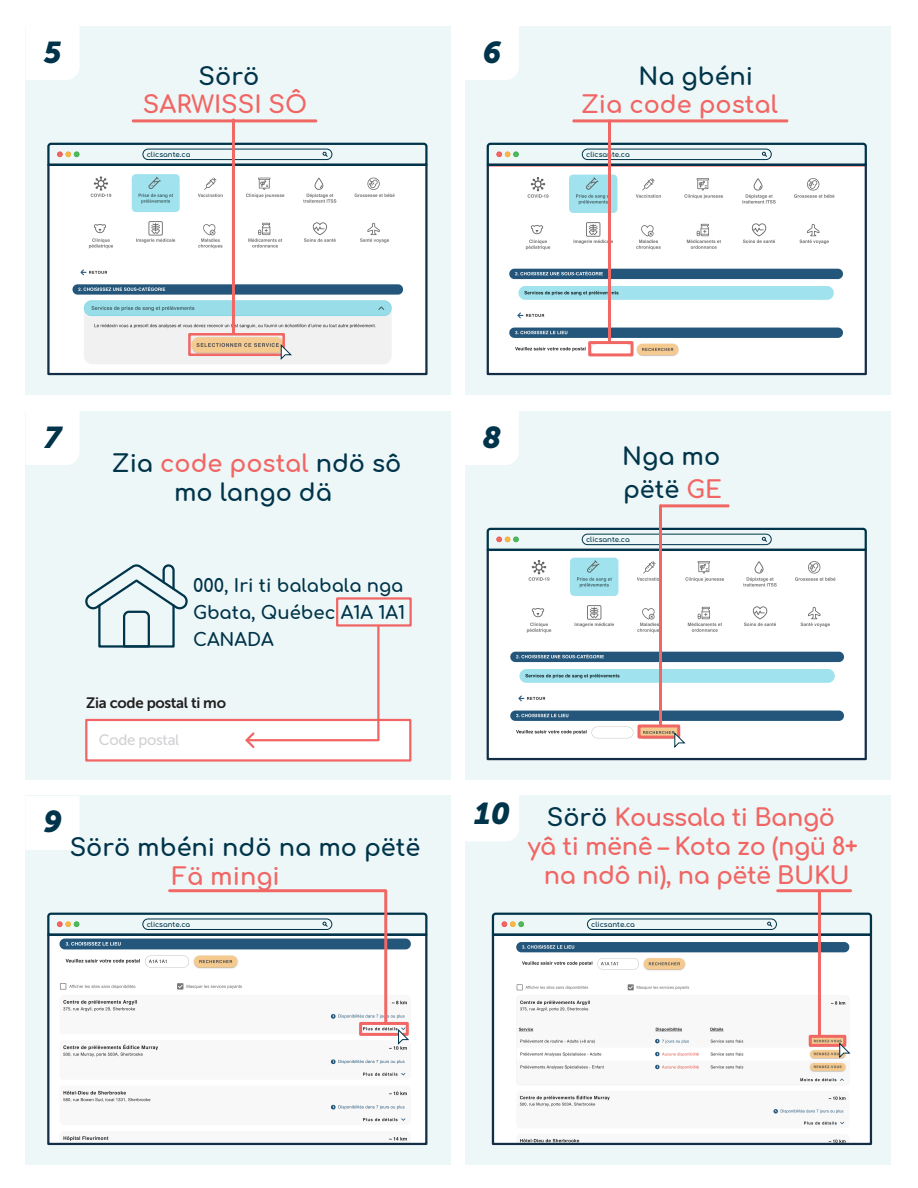
<style>
.page{position:relative;width:918px;height:1188px;background:#fff}
.page>*{position:absolute;margin:0;border:0;box-sizing:border-box;transform-origin:0 0}
.t1{font:italic 30px "Museo Sans 900";color:#00344a}
.t2{font:700 24px/33.3px "Comfortaa";color:#00344a}
.t3{font:700 24px "Comfortaa";letter-spacing:-.02em;color:#f16664}
.t4{font:700 24px "Comfortaa";color:#f16664}
.t5{font:700 18px/27px "Comfortaa";color:#00344a;text-align:justify}
.t6{font:15px "Museo Sans 700";letter-spacing:-.025em;color:#231f20}
.t7{font:15px "Museo Sans 500";letter-spacing:-.02em;color:#d1d2d4}
.t8{font:700 7.05px "Comfortaa";color:#00344a}
.s1{color:#f16664}
.s2{font-family:"Museo Sans 900";font-weight:400;font-style:italic;font-size:30px;color:#00344a}
.s3{color:#00344a}
</style>
<div class="page">
<div style="left:465px;top:796px;width:425px;height:369px;background:#edf7f7"></div>
<div style="left:465px;top:796px;width:54px;height:45px;background:#fff"></div>
<hr style="left:778px;top:889px;width:73px;height:3px;background:#f06765">
<div style="left:26px;top:796px;width:425px;height:369px;background:#edf7f7"></div>
<div style="left:26px;top:796px;width:53px;height:54px;background:#fff"></div>
<hr style="left:170px;top:889px;width:215px;height:3px;background:#f06765">
<div style="left:465px;top:411px;width:425px;height:369px;background:#edf7f7"></div>
<div style="left:465px;top:411px;width:54px;height:54px;background:#fff"></div>
<div style="left:26px;top:411px;width:425px;height:369px;background:#edf7f7"></div>
<div style="left:26px;top:411px;width:53px;height:54px;background:#fff"></div>
<div style="left:85px;top:719px;width:326px;height:43px;background:#fff;border:2px solid #f16664"></div>
<div style="left:336px;top:597px;width:76px;height:30px;border:2px solid #f16664"></div>
<svg style="left:85px;top:564px;width:103px;height:84px"></svg>
<svg style="left:243px;top:624px;width:138px;height:124px"></svg>
<div style="left:465px;top:26px;width:425px;height:369px;background:#edf7f7"></div>
<div style="left:465px;top:26px;width:54px;height:54px;background:#fff"></div>
<div style="left:26px;top:26px;width:425px;height:369px;background:#edf7f7"></div>
<div style="left:26px;top:26px;width:53px;height:54px;background:#fff"></div>
<img style="left:490px;top:167px;width:374px;height:205px">
<div style="left:487px;top:164px;width:380px;height:211px;border:2px solid #152e47"></div>
<svg style="left:486px;top:142px;width:381px;height:25px"></svg>
<div style="left:588px;top:341px;width:46px;height:15px;border:3px solid #f06764"></div>
<hr style="left:573px;top:120px;width:215px;height:2px;background:#f06764">
<hr style="left:608px;top:121px;width:3px;height:221px;background:#f06764">
<img style="left:50px;top:167px;width:375px;height:205px">
<div style="left:47px;top:164px;width:381px;height:211px;border:2px solid #152e47"></div>
<svg style="left:47px;top:142px;width:381px;height:25px"></svg>
<div style="left:188px;top:333px;width:97px;height:23px;border:3px solid #f06764"></div>
<hr style="left:133px;top:120px;width:183px;height:2px;background:#f06764">
<hr style="left:232px;top:120px;width:3px;height:213px;background:#f06764">
<svg style="left:280px;top:344px;width:13px;height:17px"></svg>
<img style="left:490px;top:552px;width:374px;height:204px">
<div style="left:487px;top:549px;width:380px;height:211px;border:2px solid #152e47"></div>
<svg style="left:486px;top:527px;width:381px;height:25px"></svg>
<div style="left:638px;top:725px;width:42px;height:14px;border:3px solid #f06764"></div>
<hr style="left:660px;top:505px;width:69px;height:2px;background:#f06764">
<hr style="left:659px;top:506px;width:3px;height:219px;background:#f06764">
<svg style="left:674px;top:732px;width:12px;height:17px"></svg>
<img style="left:496px;top:937px;width:373px;height:205px">
<div style="left:492px;top:934px;width:380px;height:211px;border:2px solid #152e47"></div>
<svg style="left:491px;top:912px;width:382px;height:25px"></svg>
<hr style="left:818px;top:892px;width:3px;height:144px;background:#f06764">
<div style="left:809px;top:1035px;width:37px;height:12px;border:3px solid #f06764"></div>
<svg style="left:839px;top:1042px;width:12px;height:17px"></svg>
<img style="left:50px;top:937px;width:374px;height:205px">
<div style="left:47px;top:934px;width:380px;height:211px;border:2px solid #152e47"></div>
<svg style="left:47px;top:911px;width:381px;height:26px"></svg>
<div style="left:359px;top:1022px;width:50px;height:14px;border:3px solid #f06764"></div>
<hr style="left:384px;top:891px;width:3px;height:132px;background:#f06764">
<svg style="left:397px;top:1029px;width:13px;height:16px"></svg>
<p class="t1" style="left:44px;top:35px;width:19px">5</p>
<p class="t1" style="left:483px;top:35px;width:20px">6</p>
<p class="t2" style="left:638px;top:56px;width:116px">Na gbéni</p>
<p class="t4" style="left:581px;top:83px;width:198px">Zia code postal</p>
<p class="t2" style="left:199px;top:56px;width:62px">Sörö</p>
<p class="t4" style="left:143px;top:83px;width:166px">SARWISSI SÔ</p>
<p class="t8" style="left:147px;top:148px;width:45px">clicsante.ca</p>
<p class="t8" style="left:586px;top:148px;width:45px">clicsante.ca</p>
<p class="t1" style="left:44px;top:420px;width:19px">7</p>
<p class="t2" style="left:112px;top:446px;width:291px;line-height:28.8px;text-align:center">Zia <span class="s1">code postal</span> ndö sô mo lango dä</p>
<p class="t5" style="left:193px;top:569px;width:214px">000, Iri ti balabala nga Gbata, Québec A1A 1A1<br>CANADA</p>
<p class="t6" style="left:86px;top:695px;width:141px">Zia code postal ti mo</p>
<p class="t7" style="left:99px;top:732px;width:82px">Code postal</p>
<p class="t1" style="left:483px;top:420px;width:20px">8</p>
<p class="t2" style="left:622px;top:436px;width:101px">Nga mo pëtë <span class="s1">GE</span></p>
<p class="t8" style="left:586px;top:533px;width:45px">clicsante.ca</p>
<p class="t1" style="left:43px;top:805px;width:20px">9</p>
<p class="t2" style="left:70px;top:827px;width:352px">Sörö mbéni ndö na mo pëtë</p>
<p class="t3" style="left:172px;top:854px;width:109px">Fä mingi</p>
<p class="t3" style="left:474px;top:795px;width:362px"><span class="s2">10</span> <span class="s3">Sörö</span> Koussala ti Bangö</p>
<p class="t3" style="left:528px;top:824px;width:332px">yâ ti mënê – Kota zo (ngü 8+</p>
<p class="t3" style="left:544px;top:853px;width:308px">na ndô ni), na pëtë BUKU</p>
<p class="t8" style="left:147px;top:918px;width:45px">clicsante.ca</p>
<p class="t8" style="left:591px;top:918px;width:45px">clicsante.ca</p>
</div>
